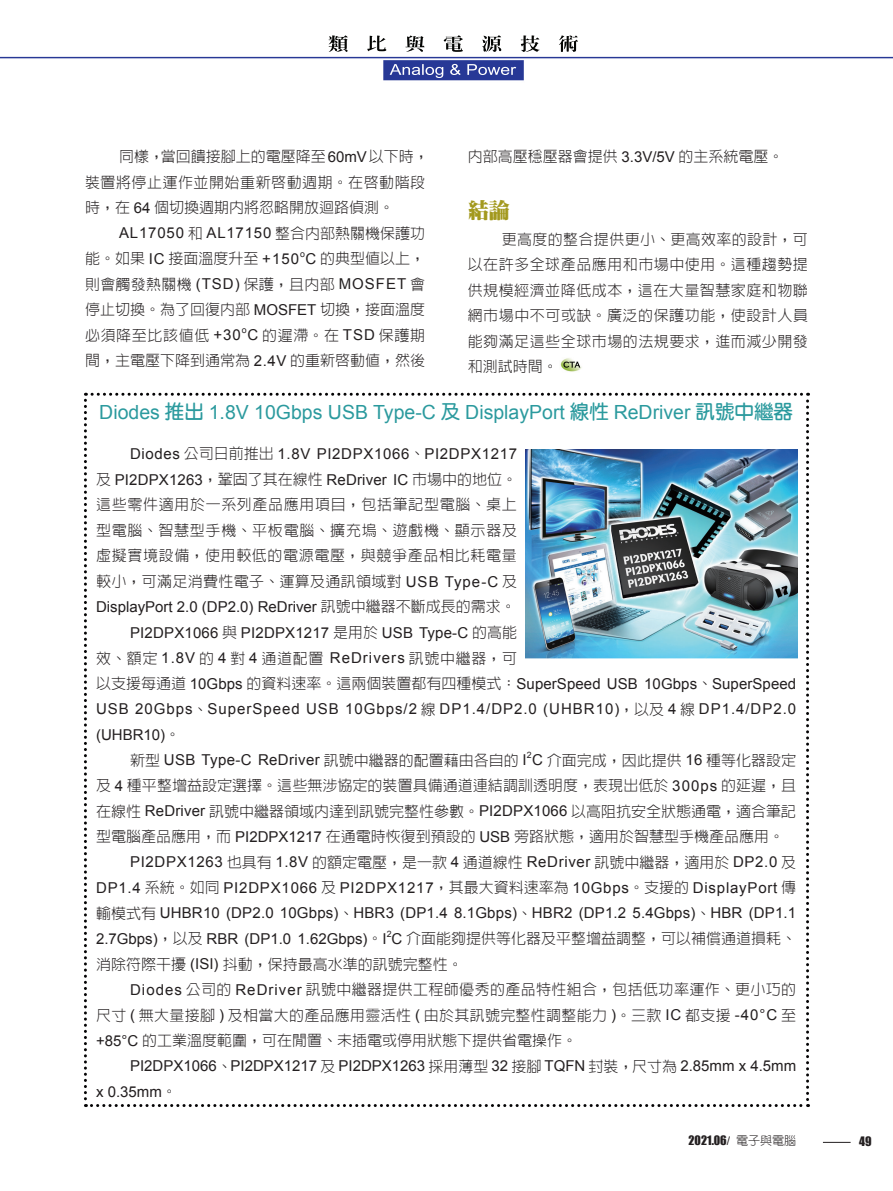
<style>
.page{position:relative;width:893px;height:1191px;background:#fff}
.page>*{position:absolute;margin:0;border:0;box-sizing:border-box;transform-origin:0 0}
._1級標題{font:900 21px "Inn Ming";color:#a3991e}
._2級標題{font:19.5px "Arial";color:#2b9a9e}
.說明文字{font:300 15px/25.5px "Lin Gothic";color:#231f20;text-align:justify}
.說明文字-2{font:15px/25.5px "Arial";letter-spacing:.01em;color:#231f20}
.t1{font:12px "Impact";color:#231f20}
.說明文字-3{font:8.7px "Arial";color:#231f20}
.s1{font-family:"Arial";font-weight:400}
.s2{font-family:"Yen Round";font-weight:700}
.s3{font-family:"Lin Gothic";font-weight:300}
.s4{font-family:"Arial"}
.s5{font-family:"New Gothic";font-weight:300}
</style>
<div class="page">
<img style="left:17px;top:35px;width:876px;height:46px">
<img style="left:390px;top:64px;width:126px;height:11px">
<img style="left:329px;top:35px;width:172px;height:17px">
<svg style="left:823px;top:1142px;width:28px;height:1px"></svg>
<img style="left:0;top:56px;width:17px;height:3px">
<img style="left:560px;top:358px;width:22px;height:14px">
<img style="left:563px;top:361px;width:18px;height:7px">
<svg style="left:84px;top:393px;width:725px;height:714px"></svg>
<p class="說明文字" style="left:85px;top:144px;width:345px;text-align:left;text-indent:34px">同樣，當回饋接腳上的電壓降至<span class="s1">60mV</span>以下時，裝置將停止運作並開始重新啟動週期。在啟動階段時，在 <span class="s1">64</span> 個切換週期內將忽略開放迴路偵測。</p>
<p class="說明文字" style="left:85px;top:220px;width:342px;text-align:right"><span class="s1">AL17050</span> 和 <span class="s1">AL17150</span> 整合內部熱關機保護功<br>能。如果 <span class="s1">IC</span> 接面溫度升至 <span class="s1">+150 C</span> 的典型值以上，</p>
<p class="說明文字" style="left:468px;top:144px;width:317px">內部高壓穩壓器會提供 <span class="s1">3.3V/5V</span> 的主系統電壓。</p>
<p class="_1級標題" style="left:468px;top:199px;width:43px">結論</p>
<p class="說明文字" style="left:468px;top:226px;width:342px;text-indent:34px">更高度的整合提供更小、更高效率的設計，可以在許多全球產品應用和市場中使用。這種趨勢提供規模經濟並降低成本，這在大量智慧家庭和物聯網市場中不可或缺。廣泛的保護功能，使設計人員能夠滿足這些全球市場的法規要求，進而減少開發和測試時間。</p>
<p class="_2級標題" style="left:99px;top:399px;width:695px">Diodes <span class="s2">推出</span> 1.8V 10Gbps USB Type-C <span class="s2">及</span> DisplayPort <span class="s2">線性</span> ReDriver <span class="s2">訊號中繼器</span></p>
<p class="說明文字" style="left:96px;top:441px;width:423px;text-indent:34px"><span class="s1">Diodes</span> 公司日前推出 <span class="s1">1.8V PI2DPX1066</span>、<span class="s1">PI2DPX1217</span>及 <span class="s1">PI2DPX1263</span>，鞏固了其在線性 <span class="s1">ReDriver IC</span> 市場中的地位。這些零件適用於一系列產品應用項目，包括筆記型電腦、桌上型電腦、智慧型手機、平板電腦、擴充塢、遊戲機、顯示器及虛擬實境設備，使用較低的電源電壓，與競爭產品相比耗電量較小，可滿足消費性電子、運算及通訊領域對 <span class="s1">USB Type-C</span> 及<span class="s1">DisplayPort 2.0 (DP2.0) ReDriver</span> 訊號中繼器不斷成長的需求。</p>
<p class="說明文字-2" style="left:96px;top:620px;width:702px;text-indent:34px">PI2DPX1066 <span class="s3">與</span> PI2DPX1217 <span class="s3">是用於</span> USB Type-C <span class="s3">的高能<br>效、額定</span> 1.8V <span class="s3">的</span> 4 <span class="s3">對</span> 4 <span class="s3">通道配置</span> ReDrivers <span class="s3">訊號中繼器，可<br>以支援每通道</span> 10Gbps <span class="s3">的資料速率。這兩個裝置都有四種模式：</span>SuperSpeed USB 10Gbps<span class="s3">、</span>SuperSpeed USB 20Gbps<span class="s3">、</span>SuperSpeed USB 10Gbps/2 <span class="s3">線</span> DP1.4/DP2.0 (UHBR10)<span class="s3">，以及</span> 4 <span class="s3">線</span> DP1.4/DP2.0 (UHBR10)<span class="s3">。</span></p>
<p class="說明文字" style="left:130px;top:747px;width:668px">新型 <span class="s1">USB Type-C ReDriver</span> 訊號中繼器的配置藉由各自的 <span class="s1">I C</span> 介面完成，因此提供 <span class="s1">16</span> 種等化器設定</p>
<p class="說明文字-3" style="left:300px;top:248px;width:6px">o</p>
<p class="說明文字" style="left:85px;top:271px;width:342px">則會觸發熱關機 <span class="s1">(TSD)</span> 保護，且內部 <span class="s1">MOSFET</span> 會停止切換。為了回復內部 <span class="s1">MOSFET</span> 切換，接面溫度必須降至比該值低 <span class="s1">+30 C</span> 的遲滯。在 <span class="s1">TSD</span> 保護期</p>
<p class="說明文字-3" style="left:242px;top:324px;width:6px">o</p>
<p class="說明文字" style="left:85px;top:348px;width:342px">間，主電壓下降到通常為 <span class="s1">2.4V</span> 的重新啟動值，然後</p>
<p class="說明文字-3" style="left:527px;top:749px;width:6px">2</p>
<p class="說明文字" style="left:96px;top:772px;width:702px">及 <span class="s1">4</span> 種平整增益設定選擇。這些無涉協定的裝置具備通道連結調訓透明度，表現出低於 <span class="s1">300ps</span> 的延遲，且在線性 <span class="s1">ReDriver</span> 訊號中繼器領域內達到訊號完整性參數。<span class="s1">PI2DPX1066</span> 以高阻抗安全狀態通電，適合筆記型電腦產品應用，而 <span class="s1">PI2DPX1217</span> 在通電時恢復到預設的 <span class="s1">USB</span> 旁路狀態，適用於智慧型手機產品應用。</p>
<p class="說明文字-2" style="left:96px;top:849px;width:702px;text-align:justify;text-indent:34px">PI2DPX1263 <span class="s3">也具有</span> 1.8V <span class="s3">的額定電壓，是一款</span> 4 <span class="s3">通道線性</span> ReDriver <span class="s3">訊號中繼器，適用於</span> DP2.0 <span class="s3">及</span>DP1.4 <span class="s3">系統。如同</span> PI2DPX1066 <span class="s3">及</span> PI2DPX1217<span class="s3">，其最大資料速率為</span> 10Gbps<span class="s3">。支援的</span> DisplayPort <span class="s3">傳輸模式有</span> UHBR10 (DP2.0 10Gbps)<span class="s3">、</span>HBR3 (DP1.4 8.1Gbps)<span class="s3">、</span>HBR2 (DP1.2 5.4Gbps)<span class="s3">、</span>HBR (DP1.1<br>2.7Gbps)<span class="s3">，以及</span> RBR (DP1.0 1.62Gbps)<span class="s3">。</span>I C <span class="s3">介面能夠提供等化器及平整增益調整，可以補償通道損耗、</span></p>
<p class="說明文字-3" style="left:387px;top:927px;width:6px">2</p>
<p class="說明文字" style="left:96px;top:951px;width:368px">消除符際干擾 <span class="s1">(ISI)</span> 抖動，保持最高水準的訊號完整性。</p>
<p class="說明文字" style="left:96px;top:976px;width:702px;text-indent:34px"><span class="s1">Diodes</span> 公司的 <span class="s1">ReDriver</span> 訊號中繼器提供工程師優秀的產品特性組合，包括低功率運作、更小巧的尺寸 <span class="s1">(</span> 無大量接腳 <span class="s1">)</span> 及相當大的產品應用靈活性 <span class="s1">(</span> 由於其訊號完整性調整能力 <span class="s1">)</span>。三款 <span class="s1">IC</span> 都支援 <span class="s1">-40°C</span> 至<span class="s1">+85°C</span> 的工業溫度範圍，可在閒置、未插電或停用狀態下提供省電操作。</p>
<p class="說明文字-2" style="left:96px;top:1053px;width:702px;text-indent:34px">PI2DPX1066<span class="s3">、</span>PI2DPX1217 <span class="s3">及</span> PI2DPX1263 <span class="s3">採用薄型</span> 32 <span class="s3">接腳</span> TQFN <span class="s3">封裝，尺寸為</span> 2.85mm x 4.5mm x 0.35mm<span class="s3">。</span></p>
<p class="t1" style="left:689px;top:1131px;width:109px">2021.06<span class="s4">/</span> <span class="s5">電子與電腦</span></p>
<p class="t1" style="left:859px;top:1132px;width:14px">49</p>
</div>
